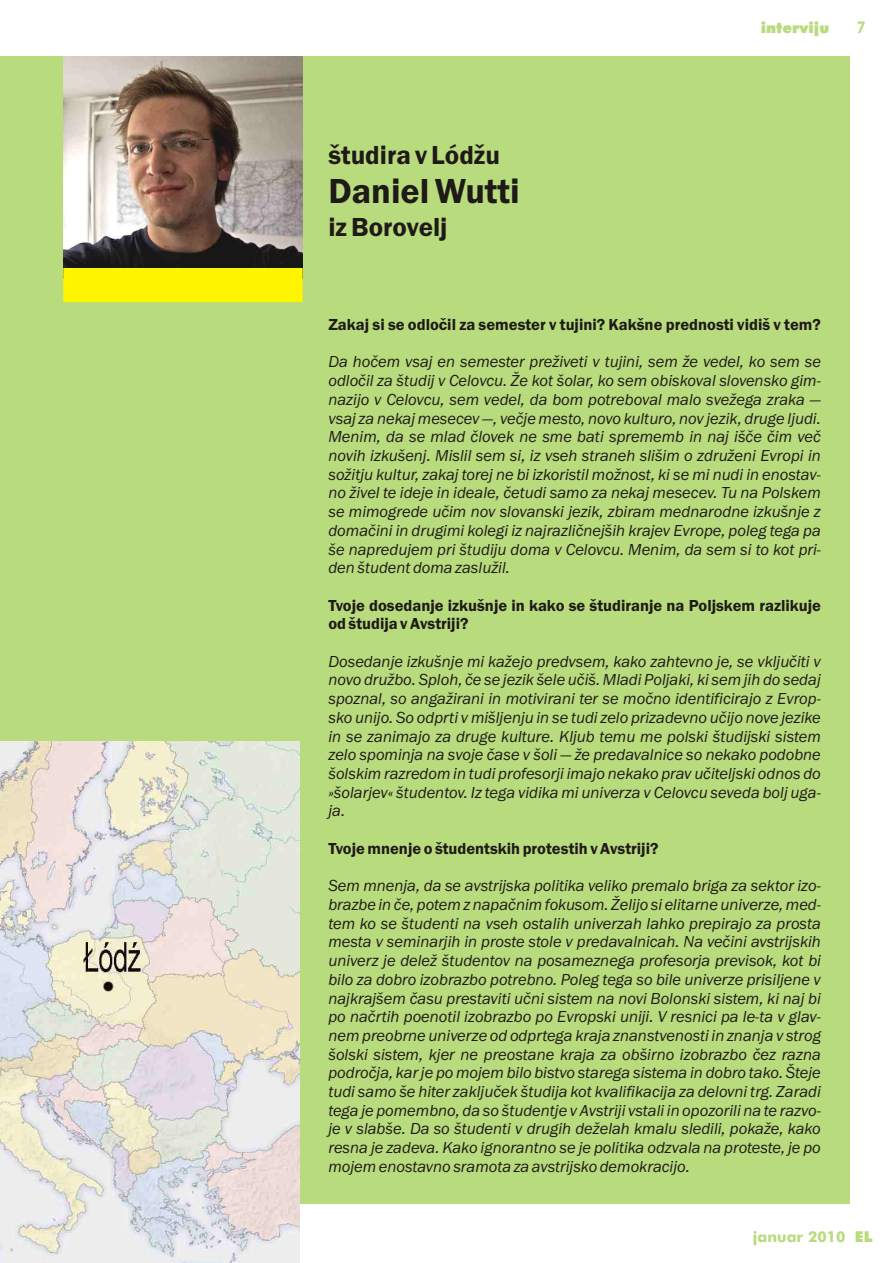
<style>
.page{position:relative;width:894px;height:1263px;background:#fff}
.page>*{position:absolute;margin:0;border:0;box-sizing:border-box;transform-origin:0 0}
.t1{font:36px "Franklin Gothic Demi";color:#1f1a17}
.t2{font:27px "Franklin Gothic Demi";color:#1f1a17}
.t3{font:italic 16.5px/18.8px "Franklin Gothic";color:#1f1a17;text-align:justify}
.t4{font:16.5px/18.8px "Franklin Gothic Demi";color:#1f1a17}
.t5{font:700 15px "Futura Md BT";color:#b8db7d}
.t6{font:15px "Futura X Blk BT";color:#b8db7d}
.t7{font:15px "Avant Garde Bk BT";color:#b8db7d}
.s1{font-family:"Futura X Blk BT";font-weight:400}
</style>
<div class="page">
<div style="left:0;top:56px;width:850px;height:1148px;background:#b8db7d"></div>
<img style="left:0;top:742px;width:299px;height:521px">
<img style="left:64px;top:56px;width:238px;height:212px">
<div style="left:64px;top:268px;width:238px;height:34px;background:#fff500"></div>
<h2 class="t2" style="left:328px;top:146px;width:173px">študira v Lódžu</h2>
<h1 class="t1" style="left:328px;top:178px;width:193px">Daniel Wutti</h1>
<h2 class="t2" style="left:328px;top:217px;width:121px">iz Borovelj</h2>
<p class="t6" style="left:761px;top:21px;width:70px">interviju</p>
<p class="t7" style="left:857px;top:21px;width:10px">7</p>
<p class="t4" style="left:328px;top:316px;width:494px">Zakaj si se odloèil za semester v tujini? Kakšne prednosti vidiš v tem?</p>
<p class="t3" style="left:328px;top:354px;width:494px">Da hoèem vsaj en semester preživeti v tujini, sem že vedel, ko sem se odloèil za študij v Celovcu. Že kot šolar, ko sem obiskoval slovensko gim&shy;nazijo v Celovcu, sem vedel, da bom potreboval malo svežega zraka — vsaj za nekaj mesecev —, veèje mesto, novo kulturo, nov jezik, druge ljudi.<br>Menim, da se mlad èlovek ne sme bati sprememb in naj išèe èim veè novih izkušenj. Mislil sem si, iz vseh straneh slišim o združeni Evropi in sožitju kultur, zakaj torej ne bi izkoristil možnost, ki se mi nudi in enostav&shy;no živel te ideje in ideale, èetudi samo za nekaj mesecev. Tu na Polskem se mimogrede uèim nov slovanski jezik, zbiram mednarodne izkušnje z domaèini in drugimi kolegi iz najrazliènejših krajev Evrope, poleg tega pa še napredujem pri študiju doma v Celovcu. Menim, da sem si to kot pri&shy;den študent doma zaslužil.</p>
<p class="t4" style="left:328px;top:597px;width:494px">Tvoje dosedanje izkušnje in kako se študiranje na Poljskem razlikuje od študija v Avstriji?</p>
<p class="t3" style="left:328px;top:653px;width:494px">Dosedanje izkušnje mi kažejo predvsem, kako zahtevno je, se vkljuèiti v novo družbo. Sploh, èe se jezik šele uèiš. Mladi Poljaki, ki sem jih do sedaj spoznal, so angažirani in motivirani ter se moèno identificirajo z Evrop&shy;sko unijo. So odprti v mišljenju in se tudi zelo prizadevno uèijo nove jezike in se zanimajo za druge kulture. Kljub temu me polski študijski sistem zelo spominja na svoje èase v šoli — že predavalnice so nekako podobne šolskim razredom in tudi profesorji imajo nekako prav uèiteljski odnos do »šolarjev« študentov. Iz tega vidika mi univerza v Celovcu seveda bolj uga&shy;ja.</p>
<p class="t4" style="left:328px;top:840px;width:332px">Tvoje mnenje o študentskih protestih v Avstriji?</p>
<p class="t3" style="left:328px;top:878px;width:494px">Sem mnenja, da se avstrijska politika veliko premalo briga za sektor izo&shy;brazbe in èe, potem z napaènim fokusom. Želijo si elitarne univerze, med&shy;tem ko se študenti na vseh ostalih univerzah lahko prepirajo za prosta mesta v seminarjih in proste stole v predavalnicah. Na veèini avstrijskih univerz je delež študentov na posameznega profesorja previsok, kot bi bilo za dobro izobrazbo potrebno. Poleg tega so bile univerze prisiljene v najkrajšem èasu prestaviti uèni sistem na novi Bolonski sistem, ki naj bi po naèrtih poenotil izobrazbo po Evropski uniji. V resnici pa le-ta v glav&shy;nem preobrne univerze od odprtega kraja znanstvenosti in znanja v strog šolski sistem, kjer ne preostane kraja za obširno izobrazbo èez razna podroèja, kar je po mojem bilo bistvo starega sistema in dobro tako. Šteje tudi samo še hiter zakljuèek študija kot kvalifikacija za delovni trg. Zaradi tega je pomembno, da so študentje v Avstriji vstali in opozorili na te razvo&shy;je v slabše. Da so študenti v drugih deželah kmalu sledili, pokaže, kako resna je zadeva. Kako ignorantno se je politika odzvala na proteste, je po mojem enostavno sramota za avstrijsko demokracijo.</p>
<p class="t5" style="left:753px;top:1231px;width:121px">januar 2010 <span class="s1">EL</span></p>
</div>
